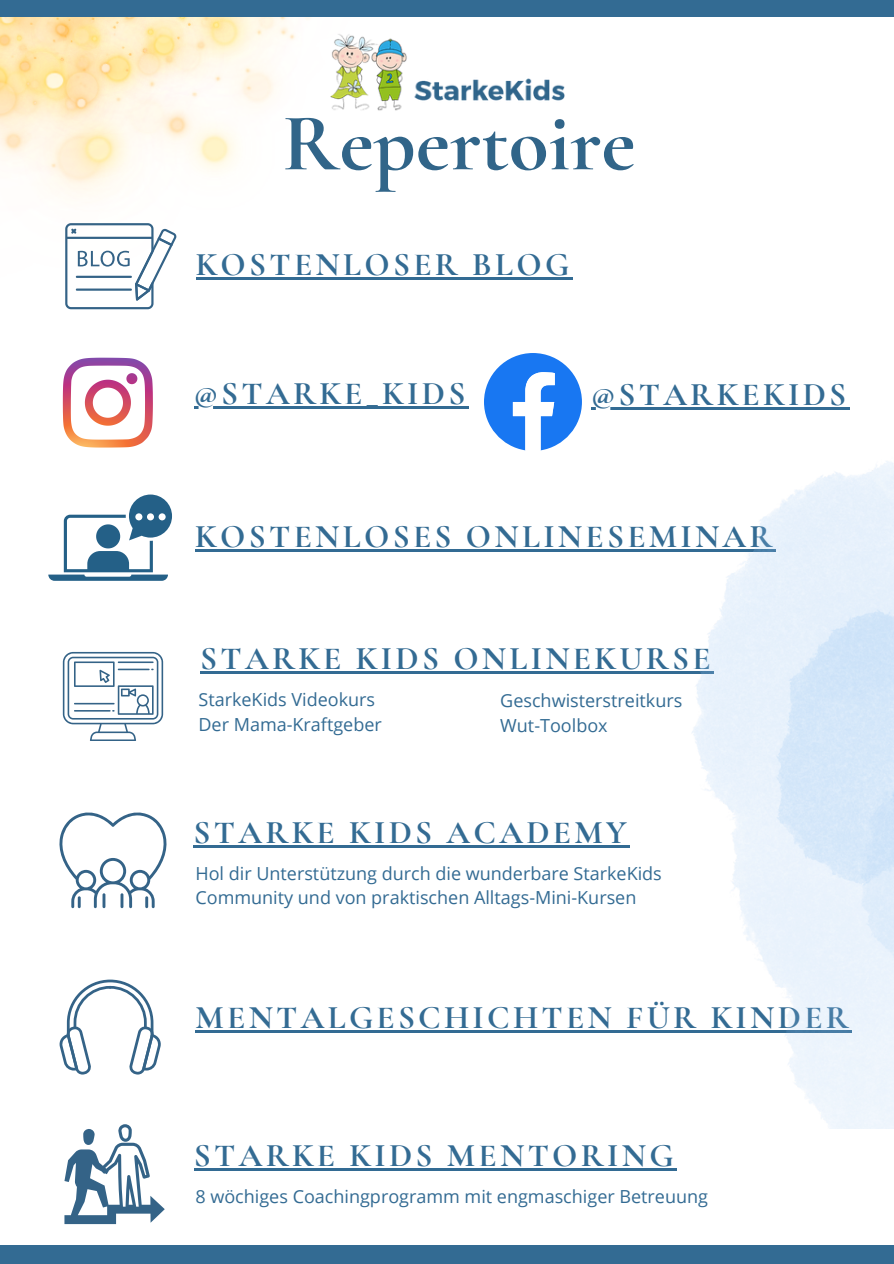
<style>
.page{position:relative;width:894px;height:1264px;background:#fff}
.page>*{position:absolute;margin:0;border:0;box-sizing:border-box;transform-origin:0 0}
.t1{font:700 81.9px "Cormorant Garamond";color:#316589}
.t2{font:700 33px "Cormorant Garamond";letter-spacing:.1em;color:#336b93}
.t3{font:18px/24.8px "Open Sans";color:#336b93}
</style>
<div class="page">
<svg style="left:65px;top:287px;width:89px;height:22px"></svg>
<svg style="left:63px;top:358px;width:90px;height:89px"></svg>
<svg style="left:59px;top:979px;width:102px;height:95px"></svg>
<svg style="left:59px;top:812px;width:108px;height:96px"></svg>
<svg style="left:63px;top:652px;width:100px;height:88px"></svg>
<svg style="left:64px;top:1124px;width:101px;height:99px"></svg>
<svg style="left:484px;top:353px;width:97px;height:98px"></svg>
<img style="left:0;top:16px;width:382px;height:271px">
<img style="left:330px;top:31px;width:234px;height:84px">
<svg style="left:48px;top:494px;width:124px;height:87px"></svg>
<hr style="left:195px;top:1030px;width:657px;height:2px;background:#336b93">
<hr style="left:193px;top:844px;width:436px;height:3px;background:#336b93">
<hr style="left:194px;top:1168px;width:482px;height:2px;background:#336b93">
<hr style="left:196px;top:277px;width:376px;height:2px;background:#336b93">
<hr style="left:200px;top:671px;width:514px;height:2px;background:#336b93">
<hr style="left:194px;top:406px;width:274px;height:2px;background:#336b93">
<hr style="left:591px;top:407px;width:258px;height:2px;background:#336b93">
<hr style="left:195px;top:549px;width:580px;height:2px;background:#336b93">
<div style="left:0;top:0;width:893px;height:16px;background:#336b93"></div>
<div style="left:0;top:1245px;width:893px;height:18px;background:#336b93"></div>
<img style="left:688px;top:407px;width:205px;height:721px">
<h1 class="t1" style="left:282px;top:94px;width:355px">Repertoire</h1>
<p class="t2" style="left:196px;top:244px;width:375px">KOSTENLOSER BLOG</p>
<h2 class="t2" style="left:194px;top:373px;width:273px">@STARKE_KIDS</h2>
<p class="t2" style="left:591px;top:374px;width:256px">@STARKEKIDS</p>
<p class="t2" style="left:195px;top:516px;width:578px">KOSTENLOSES ONLINESEMINAR</p>
<h2 class="t2" style="left:200px;top:638px;width:512px">STARKE KIDS ONLINEKURSE</h2>
<p class="t3" style="left:198px;top:686px;width:178px">StarkeKids Videokurs</p>
<p class="t3" style="left:198px;top:711px;width:185px">Der Mama-Kraftgeber</p>
<p class="t3" style="left:500px;top:688px;width:183px">Geschwisterstreitkurs</p>
<p class="t3" style="left:500px;top:713px;width:109px">Wut-Toolbox</p>
<p class="t2" style="left:193px;top:812px;width:434px">STARKE KIDS ACADEMY</p>
<p class="t3" style="left:195px;top:860px;width:468px">Hol dir Unterstützung durch die wunderbare StarkeKids<br>Community und von praktischen Alltags-Mini-Kursen</p>
<h2 class="t2" style="left:195px;top:997px;width:654px">MENTALGESCHICHTEN FÜR KINDER</h2>
<h2 class="t2" style="left:194px;top:1135px;width:481px">STARKE KIDS MENTORING</h2>
<h2 class="t3" style="left:195px;top:1183px;width:514px">8 wöchiges Coachingprogramm mit engmaschiger Betreuung</h2>
</div>
